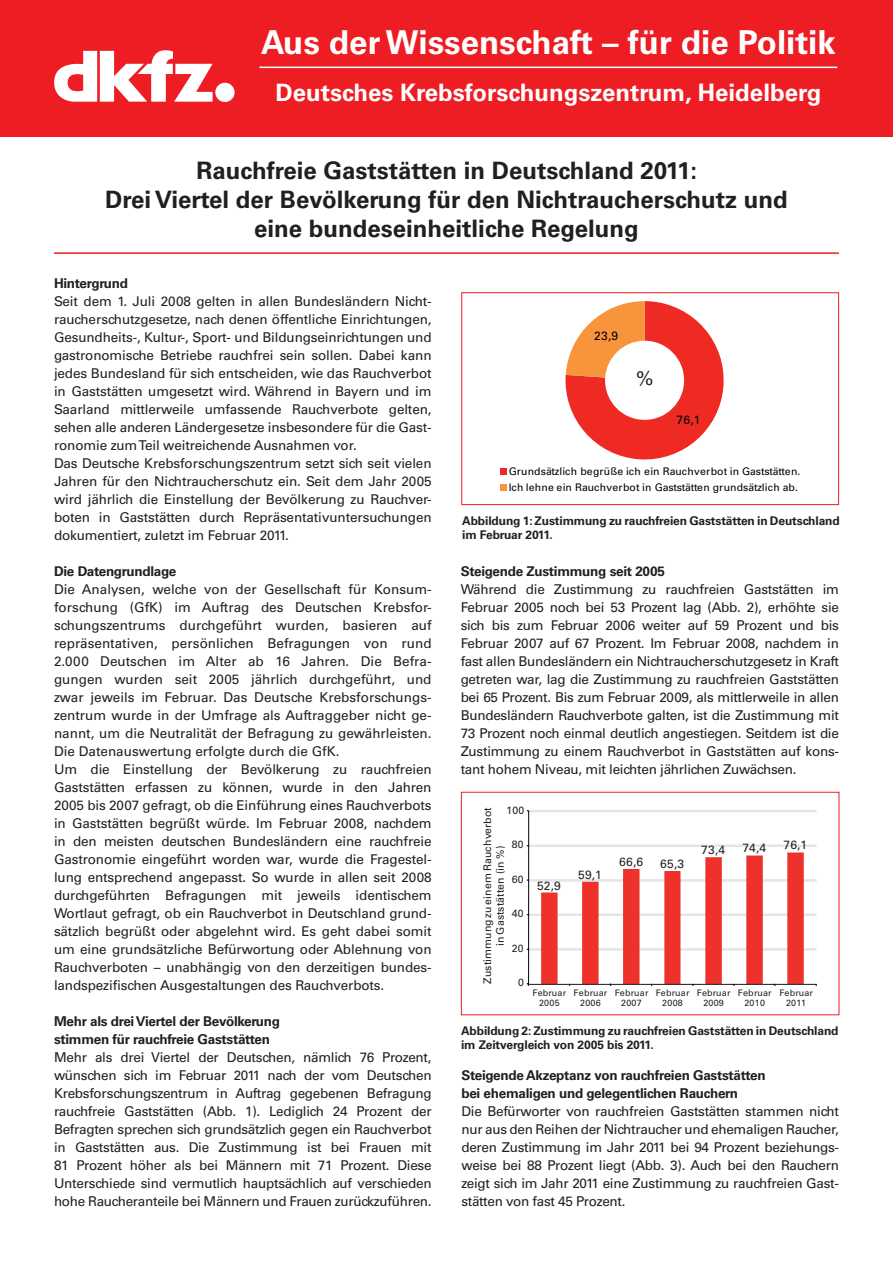
<style>
.page{position:relative;width:893px;height:1263px;background:#fff}
.page>*{position:absolute;margin:0;border:0;box-sizing:border-box;transform-origin:0 0}
.t1{font:700 33px "Univers LTCE";color:#fff}
.t2{font:700 24px/28.8px "Univers LTCE";color:#231f20;text-align:center}
.t3{font:700 24px "Univers LTCE";color:#fff}
.t4{font:19.5px "Univers LTCE";color:#231f20}
.t5{font:13.5px/18px "Univers LTCE";letter-spacing:-.01em;color:#231f20;text-align:justify}
.t6{font:700 13.5px/18px "Univers LTCE";letter-spacing:-.02em;color:#231f20}
.t7{font:700 12px/14.4px "Univers LTCE";letter-spacing:-.01em;color:#231f20}
.t8{font:12px "Univers LTCE";letter-spacing:.02em;color:#231f20}
.t9{font:12px "Univers LTCE";color:#000}
.t10{font:10.5px/16.5px "Univers LTCE";color:#000}
.t11{font:10.5px/12.6px "Univers LTCE";letter-spacing:.02em;color:#231f20;text-align:center}
.t12{font:9px/10.8px "Univers LTCE";letter-spacing:.02em;color:#231f20;text-align:center}
</style>
<div class="page">
<hr style="left:54px;top:252px;width:785px;height:2px;background:#ee1d23">
<div style="left:528px;top:810px;width:289px;height:2px;border:1px solid #e4e5e7"></div>
<div style="left:528px;top:844px;width:289px;height:3px;border:1px solid #e4e5e7"></div>
<svg style="left:526px;top:852px;width:291px;height:134px"></svg>
<hr style="left:528px;top:810px;width:1px;height:174px;background:#000">
<div style="left:461px;top:792px;width:378px;height:223px;border:1px solid #ee1d23"></div>
<div style="left:0;top:0;width:893px;height:136px;background:#ee1d23"></div>
<div style="left:215px;top:83px;width:20px;height:19px;background:#fff;border-radius:50%"></div>
<svg style="left:54px;top:50px;width:159px;height:52px"></svg>
<hr style="left:260px;top:67px;width:577px;height:1px;background:#fff">
<svg style="left:565px;top:301px;width:159px;height:159px"></svg>
<div style="left:500px;top:468px;width:7px;height:6px;background:#ee2a23"></div>
<div style="left:500px;top:484px;width:7px;height:7px;background:#f7943c"></div>
<div style="left:461px;top:292px;width:378px;height:213px;border:1px solid #ee1d23"></div>
<h1 class="t1" style="left:261px;top:23px;width:576px">Aus der Wissenschaft – für die Politik</h1>
<h2 class="t3" style="left:275px;top:79px;width:547px">Deutsches Krebsforschungszentrum, Heidelberg</h2>
<h2 class="t2" style="left:105px;top:157px;width:684px">Rauchfreie Gaststätten in Deutschland 2011:<br>Drei Viertel der Bevölkerung für den Nichtraucherschutz und eine bundeseinheitliche Regelung</h2>
<p class="t6" style="left:54px;top:275px;width:76px">Hintergrund</p>
<p class="t5" style="left:54px;top:293px;width:379px;text-align:left">Seit dem 1. Juli 2008 gelten in allen Bundesländern Nicht&shy;raucherschutzgesetze, nach denen öffentliche Einrichtungen, Gesundheits-, Kultur-, Sport- und Bildungseinrichtungen und gastronomische Betriebe rauchfrei sein sollen. Dabei kann jedes Bundesland für sich entscheiden, wie das Rauchverbot in Gaststätten umgesetzt wird. Während in Bayern und im Saarland mittlerweile umfassende Rauchverbote gelten, sehen alle anderen Ländergesetze insbesondere für die Gast&shy;ronomie zum Teil weitreichende Ausnahmen vor.<br>Das Deutsche Krebsforschungszentrum setzt sich seit vielen Jahren für den Nichtraucherschutz ein. Seit dem Jahr 2005 wird jährlich die Einstellung der Bevölkerung zu Rauchver&shy;boten in Gaststätten durch Repräsentativuntersuchungen dokumentiert, zuletzt im Februar 2011.</p>
<p class="t6" style="left:54px;top:563px;width:124px">Die Datengrundlage</p>
<p class="t5" style="left:54px;top:581px;width:379px;text-align:left">Die Analysen, welche von der Gesellschaft für Konsum&shy;forschung (GfK) im Auftrag des Deutschen Krebsfor&shy;schungszentrums durchgeführt wurden, basieren auf repräsentativen, persönlichen Befragungen von rund 2.000 Deutschen im Alter ab 16 Jahren. Die Befra&shy;gungen wurden seit 2005 jährlich durchgeführt, und zwar jeweils im Februar. Das Deutsche Krebsforschungs&shy;zentrum wurde in der Umfrage als Auftraggeber nicht ge&shy;nannt, um die Neutralität der Befragung zu gewährleisten.<br>Die Datenauswertung erfolgte durch die GfK.<br>Um die Einstellung der Bevölkerung zu rauchfreien Gaststätten erfassen zu können, wurde in den Jahren 2005 bis 2007 gefragt, ob die Einführung eines Rauchverbots in Gaststätten begrüßt würde. Im Februar 2008, nachdem in den meisten deutschen Bundesländern eine rauchfreie Gastronomie eingeführt worden war, wurde die Fragestel&shy;lung entsprechend angepasst. So wurde in allen seit 2008 durchgeführten Befragungen mit jeweils identischem Wortlaut gefragt, ob ein Rauchverbot in Deutschland grund&shy;sätzlich begrüßt oder abgelehnt wird. Es geht dabei somit um eine grundsätzliche Befürwortung oder Ablehnung von Rauchverboten – unabhängig von den derzeitigen bundes&shy;landspezifischen Ausgestaltungen des Rauchverbots.</p>
<p class="t6" style="left:54px;top:1013px;width:228px">Mehr als drei Viertel der Bevölkerung stimmen für rauchfreie Gaststätten</p>
<p class="t5" style="left:54px;top:1048px;width:379px">Mehr als drei Viertel der Deutschen, nämlich 76 Prozent, wünschen sich im Februar 2011 nach der vom Deutschen Krebsforschungszentrum in Auftrag gegebenen Befragung rauchfreie Gaststätten (Abb. 1). Lediglich 24 Prozent der Befragten sprechen sich grundsätzlich gegen ein Rauchverbot in Gaststätten aus. Die Zustimmung ist bei Frauen mit 81 Prozent höher als bei Männern mit 71 Prozent. Diese Unterschiede sind vermutlich hauptsächlich auf verschieden hohe Raucheranteile bei Männern und Frauen zurückzuführen.</p>
<p class="t9" style="left:594px;top:329px;width:26px">23,9</p>
<h3 class="t4" style="left:636px;top:367px;width:19px">%</h3>
<p class="t9" style="left:676px;top:413px;width:26px">76,1</p>
<p class="t10" style="left:509px;top:463px;width:293px">Grundsätzlich begrüße ich ein Rauchverbot in Gaststätten.<br>Ich lehne ein Rauchverbot in Gaststätten grundsätzlich ab.</p>
<p class="t7" style="left:462px;top:514px;width:379px">Abbildung 1: Zustimmung zu rauchfreien Gaststätten in Deutschland im Februar 2011.</p>
<p class="t6" style="left:461px;top:563px;width:206px">Steigende Zustimmung seit 2005</p>
<p class="t5" style="left:461px;top:580px;width:380px">Während die Zustimmung zu rauchfreien Gaststätten im Februar 2005 noch bei 53 Prozent lag (Abb. 2), erhöhte sie sich bis zum Februar 2006 weiter auf 59 Prozent und bis Februar 2007 auf 67 Prozent. Im Februar 2008, nachdem in fast allen Bundesländern ein Nichtraucherschutzgesetz in Kraft getreten war, lag die Zustimmung zu rauchfreien Gaststätten bei 65 Prozent. Bis zum Februar 2009, als mittlerweile in allen Bundesländern Rauchverbote galten, ist die Zustimmung mit 73 Prozent noch einmal deutlich angestiegen. Seitdem ist die Zustimmung zu einem Rauchverbot in Gaststätten auf kons&shy;tant hohem Niveau, mit leichten jährlichen Zuwächsen.</p>
<p class="t11" style="left:506px;top:804px;width:19px">100</p>
<p class="t11" style="left:481px;top:984px;width:178px;rotate:-90deg">Zustimmungzu einem Rauchverbot in Gaststätten (in %)</p>
<p class="t11" style="left:512px;top:838px;width:13px">80</p>
<p class="t8" style="left:701px;top:843px;width:25px">73,4</p>
<p class="t8" style="left:742px;top:841px;width:25px">74,4</p>
<p class="t8" style="left:783px;top:838px;width:25px">76,1</p>
<p class="t8" style="left:619px;top:855px;width:25px">66,6</p>
<p class="t8" style="left:660px;top:857px;width:25px">65,3</p>
<p class="t8" style="left:578px;top:867px;width:25px">59,1</p>
<p class="t11" style="left:512px;top:873px;width:13px">60</p>
<p class="t8" style="left:537px;top:878px;width:25px">52,9</p>
<p class="t11" style="left:512px;top:907px;width:13px">40</p>
<p class="t11" style="left:512px;top:942px;width:13px">20</p>
<p class="t11" style="left:518px;top:977px;width:7px">0</p>
<p class="t12" style="left:533px;top:987px;width:35px">Februar<br>2005</p>
<p class="t12" style="left:574px;top:987px;width:35px">Februar<br>2006</p>
<p class="t12" style="left:615px;top:987px;width:35px">Februar<br>2007</p>
<p class="t12" style="left:656px;top:987px;width:35px">Februar<br>2008</p>
<p class="t12" style="left:697px;top:987px;width:35px">Februar<br>2009</p>
<p class="t12" style="left:738px;top:987px;width:35px">Februar<br>2010</p>
<p class="t12" style="left:779px;top:987px;width:35px">Februar<br>2011</p>
<p class="t7" style="left:461px;top:1023px;width:379px">Abbildung 2: Zustimmung zu rauchfreien Gaststätten in Deutschland im Zeitvergleich von 2005 bis 2011.</p>
<p class="t6" style="left:461px;top:1067px;width:306px">Steigende Akzeptanz von rauchfreien Gaststätten bei ehemaligen und gelegentlichen Rauchern</p>
<p class="t5" style="left:461px;top:1103px;width:379px">Die Befürworter von rauchfreien Gaststätten stammen nicht nur aus den Reihen der Nichtraucher und ehemaligen Raucher, deren Zustimmung im Jahr 2011 bei 94 Prozent beziehungs&shy;weise bei 88 Prozent liegt (Abb. 3). Auch bei den Rauchern zeigt sich im Jahr 2011 eine Zustimmung zu rauchfreien Gast&shy;stätten von fast 45 Prozent.</p>
</div>
